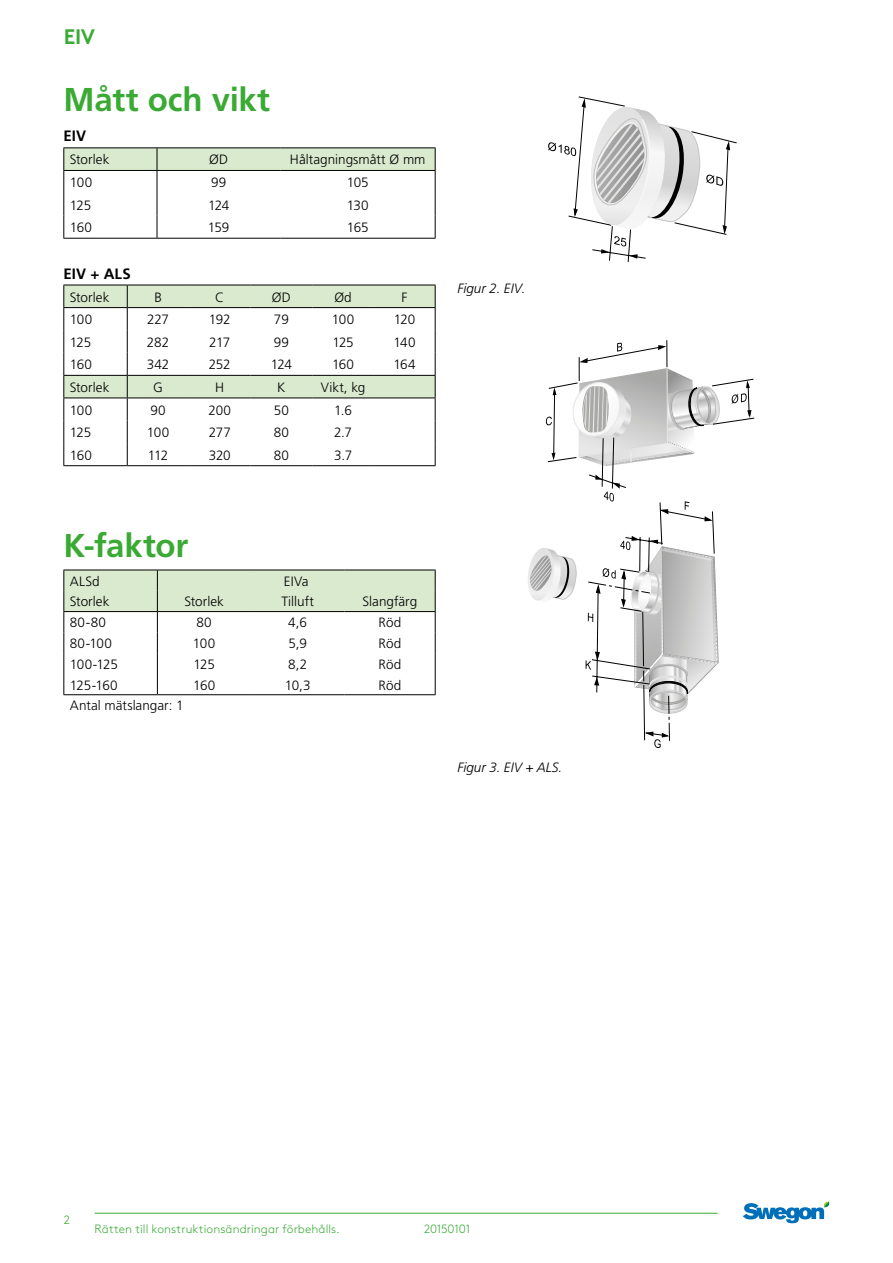
<style>
.page{position:relative;width:893px;height:1263px;background:#fff}
.page>*{position:absolute;margin:0;border:0;box-sizing:border-box;transform-origin:0 0}
.t1{font:700 33px "Frutiger";letter-spacing:-.005em;color:#3aaa35}
.t2{font:700 21px "Brown";color:#3aaa35}
.t3{font:700 15px "Frutiger";letter-spacing:.015em;color:#000}
.t4{font:300 13.5px "Frutiger";color:#000}
.t5{font:italic 300 13.5px "Frutiger";color:#000}
.t6{font:300 12px "Brown";letter-spacing:.005em;color:#3aaa35}
.t7{font:300 12px "Brown";letter-spacing:-.015em;color:#3aaa35}
</style>
<div class="page">
<hr style="left:95px;top:1213px;width:623px;height:1px;background:#3aaa35">
<svg style="left:743px;top:1201px;width:87px;height:22px"></svg>
<hr style="left:63px;top:147px;width:94px;height:1px;background:#000">
<hr style="left:157px;top:147px;width:123px;height:1px;background:#000">
<hr style="left:280px;top:147px;width:156px;height:1px;background:#000">
<svg style="left:63px;top:148px;width:373px;height:90px"></svg>
<hr style="left:63px;top:238px;width:94px;height:1px;background:#000">
<hr style="left:157px;top:238px;width:123px;height:1px;background:#000">
<hr style="left:280px;top:238px;width:156px;height:1px;background:#000">
<svg style="left:63px;top:285px;width:373px;height:180px"></svg>
<hr style="left:63px;top:465px;width:64px;height:1px;background:#000">
<hr style="left:127px;top:465px;width:62px;height:1px;background:#000">
<hr style="left:189px;top:465px;width:62px;height:1px;background:#000">
<hr style="left:251px;top:465px;width:61px;height:1px;background:#000">
<hr style="left:312px;top:465px;width:62px;height:1px;background:#000">
<hr style="left:374px;top:465px;width:62px;height:1px;background:#000">
<svg style="left:548px;top:96px;width:189px;height:166px"></svg>
<svg style="left:747px;top:410px;width:4px;height:8px"></svg>
<svg style="left:658px;top:345px;width:8px;height:5px"></svg>
<svg style="left:617px;top:343px;width:5px;height:9px"></svg>
<svg style="left:732px;top:380px;width:18px;height:24px"></svg>
<svg style="left:528px;top:358px;width:193px;height:390px"></svg>
<svg style="left:63px;top:570px;width:373px;height:124px"></svg>
<hr style="left:63px;top:694px;width:94px;height:1px;background:#000">
<hr style="left:157px;top:694px;width:94px;height:1px;background:#000">
<hr style="left:251px;top:694px;width:93px;height:1px;background:#000">
<hr style="left:344px;top:694px;width:92px;height:1px;background:#000">
<h2 class="t2" style="left:64px;top:20px;width:33px">EIV</h2>
<h1 class="t1" style="left:63px;top:80px;width:208px">Mått och vikt</h1>
<p class="t3" style="left:63px;top:127px;width:24px">EIV</p>
<p class="t4" style="left:70px;top:152px;width:41px">Storlek</p>
<p class="t4" style="left:209px;top:152px;width:21px">ØD</p>
<p class="t4" style="left:290px;top:152px;width:137px">Håltagningsmått Ø mm</p>
<p class="t4" style="left:70px;top:175px;width:24px">100</p>
<p class="t4" style="left:211px;top:175px;width:17px">99</p>
<p class="t4" style="left:347px;top:175px;width:24px">105</p>
<p class="t4" style="left:70px;top:197px;width:23px">125</p>
<p class="t4" style="left:208px;top:197px;width:23px">124</p>
<p class="t4" style="left:347px;top:197px;width:23px">130</p>
<p class="t4" style="left:70px;top:220px;width:24px">160</p>
<p class="t4" style="left:208px;top:220px;width:23px">159</p>
<p class="t4" style="left:347px;top:220px;width:23px">165</p>
<p class="t3" style="left:63px;top:265px;width:69px">EIV + ALS</p>
<p class="t4" style="left:70px;top:289px;width:41px">Storlek</p>
<p class="t4" style="left:154px;top:289px;width:9px">B</p>
<p class="t4" style="left:215px;top:289px;width:11px">C</p>
<p class="t4" style="left:272px;top:289px;width:21px">ØD</p>
<p class="t4" style="left:334px;top:289px;width:19px">Ød</p>
<p class="t4" style="left:401px;top:289px;width:7px">F</p>
<p class="t4" style="left:70px;top:312px;width:24px">100</p>
<p class="t4" style="left:147px;top:312px;width:24px">227</p>
<p class="t4" style="left:209px;top:312px;width:23px">192</p>
<p class="t4" style="left:274px;top:312px;width:16px">79</p>
<p class="t4" style="left:332px;top:312px;width:24px">100</p>
<p class="t4" style="left:394px;top:312px;width:23px">120</p>
<p class="t4" style="left:70px;top:334px;width:23px">125</p>
<p class="t4" style="left:147px;top:334px;width:24px">282</p>
<p class="t4" style="left:209px;top:334px;width:23px">217</p>
<p class="t4" style="left:274px;top:334px;width:17px">99</p>
<p class="t4" style="left:332px;top:334px;width:23px">125</p>
<p class="t4" style="left:393px;top:334px;width:24px">140</p>
<p class="t4" style="left:70px;top:357px;width:24px">160</p>
<p class="t4" style="left:147px;top:357px;width:24px">342</p>
<p class="t4" style="left:209px;top:357px;width:24px">252</p>
<p class="t4" style="left:271px;top:357px;width:23px">124</p>
<p class="t4" style="left:332px;top:357px;width:24px">160</p>
<p class="t4" style="left:393px;top:357px;width:24px">164</p>
<p class="t4" style="left:70px;top:380px;width:41px">Storlek</p>
<p class="t4" style="left:153px;top:380px;width:11px">G</p>
<p class="t4" style="left:215px;top:380px;width:11px">H</p>
<p class="t4" style="left:277px;top:380px;width:10px">K</p>
<p class="t4" style="left:321px;top:380px;width:46px">Vikt, kg</p>
<p class="t4" style="left:70px;top:402px;width:24px">100</p>
<p class="t4" style="left:150px;top:402px;width:17px">90</p>
<p class="t4" style="left:208px;top:402px;width:24px">200</p>
<p class="t4" style="left:274px;top:402px;width:17px">50</p>
<p class="t4" style="left:334px;top:402px;width:20px">1.6</p>
<p class="t4" style="left:70px;top:425px;width:23px">125</p>
<p class="t4" style="left:147px;top:425px;width:24px">100</p>
<p class="t4" style="left:209px;top:425px;width:24px">277</p>
<p class="t4" style="left:274px;top:425px;width:17px">80</p>
<p class="t4" style="left:334px;top:425px;width:20px">2.7</p>
<p class="t4" style="left:70px;top:447px;width:24px">160</p>
<p class="t4" style="left:148px;top:447px;width:22px">112</p>
<p class="t4" style="left:209px;top:447px;width:24px">320</p>
<p class="t4" style="left:274px;top:447px;width:17px">80</p>
<p class="t4" style="left:334px;top:447px;width:20px">3.7</p>
<h1 class="t1" style="left:63px;top:526px;width:126px">K-faktor</h1>
<p class="t4" style="left:70px;top:573px;width:31px">ALSd</p>
<p class="t4" style="left:284px;top:573px;width:26px">EIVa</p>
<p class="t4" style="left:70px;top:594px;width:41px">Storlek</p>
<p class="t4" style="left:184px;top:594px;width:41px">Storlek</p>
<p class="t4" style="left:281px;top:594px;width:34px">Tilluft</p>
<p class="t4" style="left:362px;top:594px;width:56px">Slangfärg</p>
<p class="t4" style="left:70px;top:615px;width:38px">80-80</p>
<p class="t4" style="left:196px;top:615px;width:17px">80</p>
<p class="t4" style="left:288px;top:615px;width:20px">4,6</p>
<p class="t4" style="left:378px;top:615px;width:24px">Röd</p>
<p class="t4" style="left:70px;top:636px;width:44px">80-100</p>
<p class="t4" style="left:193px;top:636px;width:24px">100</p>
<p class="t4" style="left:288px;top:636px;width:20px">5,9</p>
<p class="t4" style="left:378px;top:636px;width:24px">Röd</p>
<p class="t4" style="left:70px;top:656px;width:50px">100-125</p>
<p class="t4" style="left:193px;top:656px;width:23px">125</p>
<p class="t4" style="left:288px;top:656px;width:21px">8,2</p>
<p class="t4" style="left:378px;top:656px;width:24px">Röd</p>
<p class="t4" style="left:70px;top:677px;width:49px">125-160</p>
<p class="t4" style="left:193px;top:677px;width:24px">160</p>
<p class="t4" style="left:285px;top:677px;width:27px">10,3</p>
<p class="t4" style="left:378px;top:677px;width:24px">Röd</p>
<p class="t4" style="left:70px;top:698px;width:115px">Antal mätslangar: 1</p>
<p class="t5" style="left:457px;top:281px;width:70px">Figur 2. EIV.</p>
<p class="t5" style="left:457px;top:760px;width:106px">Figur 3. EIV + ALS.</p>
<p class="t6" style="left:64px;top:1211px;width:8px">2</p>
<p class="t6" style="left:95px;top:1220px;width:247px">Rätten till konstruktionsändringar förbehålls.</p>
<p class="t7" style="left:424px;top:1220px;width:48px">20150101</p>
</div>
